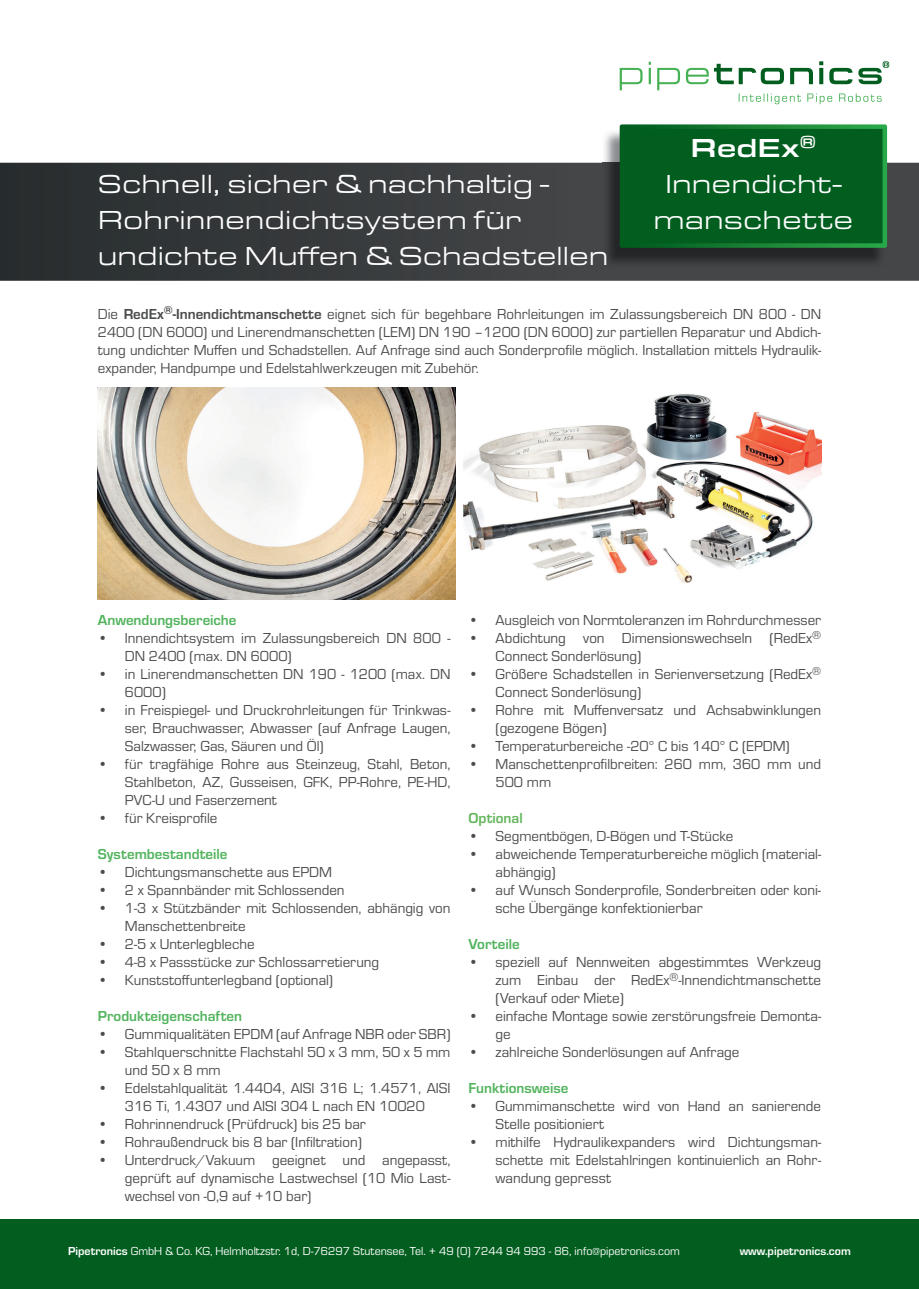
<style>
.page{position:relative;width:919px;height:1289px;background:#fff}
.page>*{position:absolute;margin:0;border:0;box-sizing:border-box;transform-origin:0 0}
.t1{font:27px/36px "Eurostile Ext";color:#fff;text-align:center}
.t2{font:15px/18px "Eurostile";color:#4b4c4d}
.t3{font:700 15px "Eurostile";color:#53b45e}
.t4{font:700 15px "Eurostile";color:#65b75d}
.t5{font:12px "Eurostile";color:#fff}
.t6{font:700 12px "Eurostile";color:#fff}
.s1{font-weight:500}
.s2{font-weight:700}
</style>
<div class="page">
<svg style="left:0;top:163px;width:918px;height:118px;background:#373b3c"></svg>
<img style="left:602px;top:131px;width:283px;height:138px">
<svg style="left:619px;top:124px;width:268px;height:124px;background:#056122"></svg>
<img style="left:98px;top:387px;width:357px;height:213px">
<img style="left:463px;top:394px;width:358px;height:189px">
<div style="left:0;top:1219px;width:918px;height:69px;background:#025e1f"></div>
<svg style="left:619px;top:62px;width:89px;height:28px"></svg>
<svg style="left:738px;top:93px;width:143px;height:11px"></svg>
<svg style="left:714px;top:61px;width:175px;height:23px"></svg>
<h1 class="t1" style="left:98px;top:164px;width:512px;text-align:left">Schnell, sicher &amp; nachhaltig -<br>Rohrinnendichtsystem für undichte Muffen &amp; Schadstellen</h1>
<h1 class="t1" style="left:653px;top:128px;width:201px"><span class="s1">RedEx</span><sup>®<br></sup>Innendicht&shy;manschette</h1>
<p class="t2" style="left:98px;top:304px;width:724px;text-align:justify">Die <span class="s2">RedEx</span><sup>®</sup><span class="s2">-Innendichtmanschette</span> eignet sich für begehbare Rohrleitungen im Zulassungsbereich DN 800 - DN 2400 (DN 6000) und Linerendmanschetten (LEM) DN 190 –1200 (DN 6000) zur partiellen Reparatur und Abdich&shy;tung undichter Muffen und Schadstellen. Auf Anfrage sind auch Sonderprofile möglich. Installation mittels Hydraulik&shy;expander, Handpumpe und Edelstahlwerkzeugen mit Zubehör.</p>
<p class="t3" style="left:98px;top:609px;width:140px">Anwendungsbereiche</p>
<p class="t2" style="left:125px;top:628px;width:327px;text-indent:-27px">• Innendichtsystem im Zulassungsbereich DN 800 -<br>DN 2400 (max. DN 6000)</p>
<p class="t2" style="left:125px;top:664px;width:327px;text-indent:-27px">• in Linerendmanschetten DN 190 - 1200 (max. DN<br>6000)</p>
<p class="t2" style="left:125px;top:700px;width:327px;text-align:justify;text-indent:-27px">• in Freispiegel- und Druckrohrleitungen für Trinkwas&shy;ser, Brauchwasser, Abwasser (auf Anfrage Laugen, Salzwasser, Gas, Säuren und Öl)</p>
<p class="t2" style="left:125px;top:754px;width:327px;text-align:justify;text-indent:-27px">• für tragfähige Rohre aus Steinzeug, Stahl, Beton, Stahlbeton, AZ, Gusseisen, GFK, PP-Rohre, PE-HD, PVC-U und Faserzement</p>
<p class="t2" style="left:98px;top:808px;width:121px">• für Kreisprofile</p>
<p class="t3" style="left:98px;top:843px;width:131px">Systembestandteile</p>
<p class="t2" style="left:98px;top:862px;width:236px">• Dichtungsmanschette aus EPDM</p>
<p class="t2" style="left:98px;top:880px;width:248px">• 2 x Spannbänder mit Schlossenden</p>
<p class="t2" style="left:125px;top:898px;width:327px;text-indent:-27px">• 1-3 x Stützbänder mit Schlossenden, abhängig von<br>Manschettenbreite</p>
<p class="t2" style="left:98px;top:934px;width:158px">• 2-5 x Unterlegbleche</p>
<p class="t2" style="left:98px;top:952px;width:283px">• 4-8 x Passstücke zur Schlossarretierung</p>
<p class="t2" style="left:98px;top:970px;width:237px">• Kunststoffunterlegband (optional)</p>
<p class="t3" style="left:98px;top:1005px;width:146px">Produkteigenschaften</p>
<p class="t2" style="left:98px;top:1024px;width:354px">• Gummiqualitäten EPDM (auf Anfrage NBR oder SBR)</p>
<p class="t2" style="left:125px;top:1042px;width:327px;text-indent:-27px">• Stahlquerschnitte Flachstahl 50 x 3 mm, 50 x 5 mm und 50 x 8 mm</p>
<p class="t2" style="left:98px;top:1078px;width:354px;text-align:center">• Edelstahlqualität 1.4404, AISI 316 L; 1.4571, AISI<br>316 Ti, 1.4307 und AISI 304 L nach EN 10020</p>
<p class="t2" style="left:98px;top:1114px;width:269px">• Rohrinnendruck (Prüfdruck) bis 25 bar</p>
<p class="t2" style="left:98px;top:1132px;width:265px">• Rohraußendruck bis 8 bar (Infiltration)</p>
<p class="t2" style="left:125px;top:1150px;width:327px;text-align:justify;text-indent:-27px">• Unterdruck/Vakuum geeignet und angepasst, geprüft auf dynamische Lastwechsel (10 Mio Last&shy;wechsel von -0,9 auf +10 bar)</p>
<p class="t2" style="left:468px;top:610px;width:354px">• Ausgleich von Normtoleranzen im Rohrdurchmesser</p>
<p class="t2" style="left:495px;top:628px;width:327px;text-indent:-27px">• Abdichtung von Dimensionswechseln (RedEx<sup>®<br></sup>Connect Sonderlösung)</p>
<p class="t2" style="left:495px;top:664px;width:327px;text-indent:-27px">• Größere Schadstellen in Serienversetzung (RedEx<sup>®<br></sup>Connect Sonderlösung)</p>
<p class="t2" style="left:495px;top:700px;width:327px;text-indent:-27px">• Rohre mit Muffenversatz und Achsabwinklungen (gezogene Bögen)</p>
<p class="t2" style="left:468px;top:736px;width:323px">• Temperaturbereiche -20° C bis 140° C (EPDM)</p>
<p class="t2" style="left:495px;top:754px;width:327px;text-indent:-27px">• Manschettenprofilbreiten: 260 mm, 360 mm und<br>500 mm</p>
<p class="t4" style="left:468px;top:807px;width:56px">Optional</p>
<p class="t2" style="left:468px;top:826px;width:266px">• Segmentbögen, D-Bögen und T-Stücke</p>
<p class="t2" style="left:495px;top:844px;width:327px;text-indent:-27px">• abweichende Temperaturbereiche möglich (material&shy;abhängig)</p>
<p class="t2" style="left:495px;top:880px;width:327px;text-indent:-27px">• auf Wunsch Sonderprofile, Sonderbreiten oder koni&shy;sche Übergänge konfektionierbar</p>
<p class="t3" style="left:468px;top:933px;width:53px">Vorteile</p>
<p class="t2" style="left:495px;top:952px;width:327px;text-align:justify;text-indent:-27px">• speziell auf Nennweiten abgestimmtes Werkzeug zum Einbau der RedEx<sup>®</sup>-Innendichtmanschette (Verkauf oder Miete)</p>
<p class="t2" style="left:495px;top:1006px;width:327px;text-indent:-27px">• einfache Montage sowie zerstörungsfreie Demonta&shy;ge</p>
<p class="t2" style="left:468px;top:1042px;width:272px">• zahlreiche Sonderlösungen auf Anfrage</p>
<p class="t3" style="left:468px;top:1077px;width:102px">Funktionsweise</p>
<p class="t2" style="left:495px;top:1096px;width:327px;text-indent:-27px">• Gummimanschette wird von Hand an sanierende<br>Stelle positioniert</p>
<p class="t2" style="left:495px;top:1132px;width:327px;text-align:justify;text-indent:-27px">• mithilfe Hydraulikexpanders wird Dichtungsman&shy;schette mit Edelstahlringen kontinuierlich an Rohr&shy;wandung gepresst</p>
<p class="t5" style="left:68px;top:1243px;width:613px"><span class="s2">Pipetronics</span> GmbH &amp; Co. KG, Helmholtzstr. 1d, D-76297 Stutensee, Tel. + 49 (0) 7244 94 993 - 86, info@pipetronics.com</p>
<p class="t6" style="left:739px;top:1242px;width:113px">www.pipetronics.com</p>
</div>
